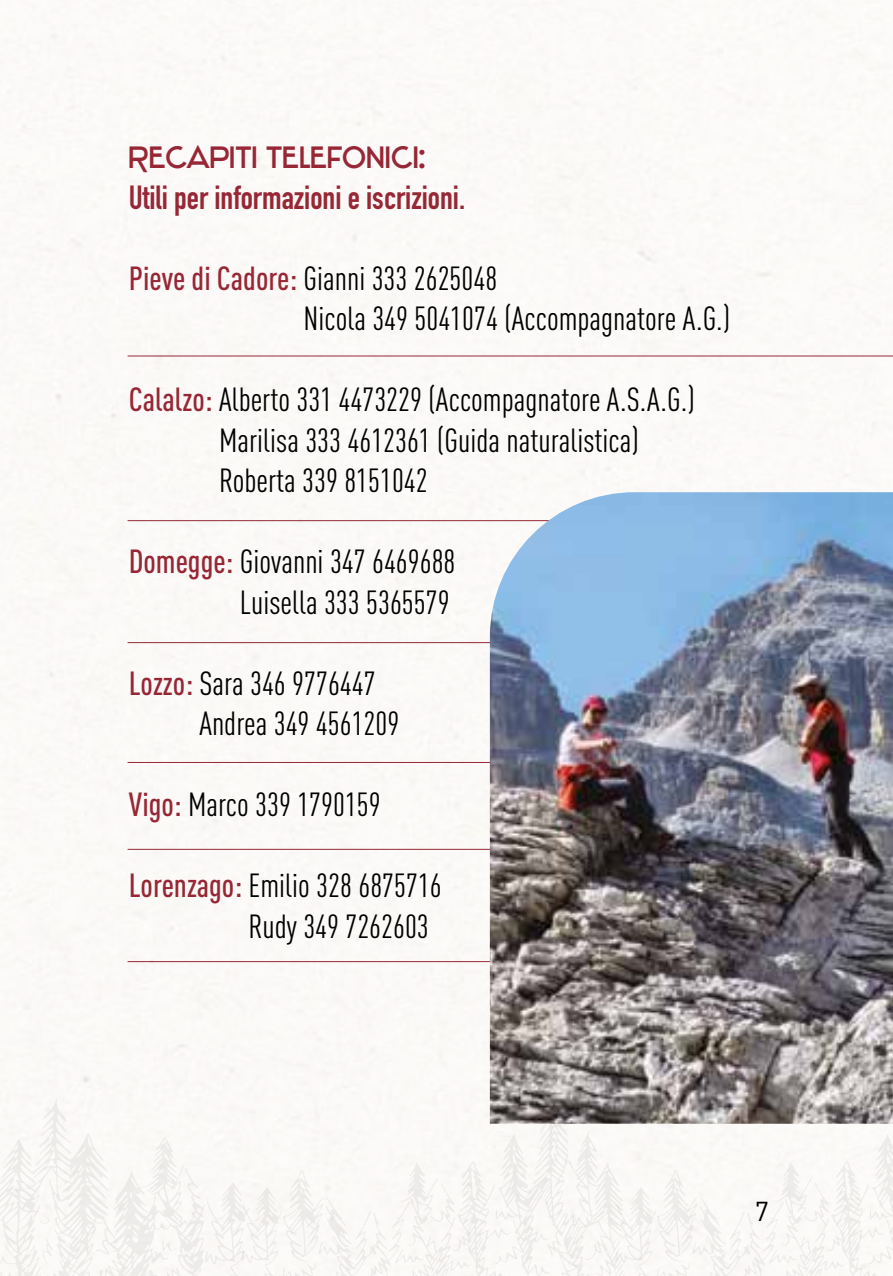
<style>
.page{position:relative;width:893px;height:1276px;background:#fff}
.page>*{position:absolute;margin:0;border:0;box-sizing:border-box;transform-origin:0 0}
.t1{font:condensed 33px/40.5px "DIN Pro";color:#000}
.t2{font:700 33px "DIN Condensed";color:#972735}
.t3{font:30px "Stentiga";color:#972735}
.t4{font:27px "DIN Pro";color:#000}
.s1{font-weight:500;color:#972735}
</style>
<div class="page">
<svg style="left:625px;top:1123px;width:268px;height:153px"></svg>
<svg style="left:324px;top:1102px;width:301px;height:174px"></svg>
<svg style="left:0;top:1098px;width:324px;height:178px"></svg>
<svg style="left:395px;top:1249px;width:29px;height:14px"></svg>
<hr style="left:128px;top:355px;width:765px;height:1px;background:#972735">
<hr style="left:128px;top:520px;width:765px;height:1px;background:#972735">
<hr style="left:128px;top:642px;width:765px;height:1px;background:#972735">
<hr style="left:128px;top:762px;width:765px;height:1px;background:#972735">
<hr style="left:128px;top:849px;width:765px;height:1px;background:#972735">
<hr style="left:128px;top:961px;width:765px;height:1px;background:#972735">
<img style="left:490px;top:492px;width:403px;height:631px">
<p class="t3" style="left:129px;top:140px;width:299px">Recapiti telefonici:</p>
<p class="t2" style="left:129px;top:175px;width:338px">Utili per informazioni e iscrizioni.</p>
<p class="t1" style="left:304px;top:255px;width:428px;text-indent:-175px"><span class="s1">Pieve di Cadore:</span> Gianni 333 2625048<br>Nicola 349 5041074 (Accompagnatore A.G.)</p>
<p class="t1" style="left:219px;top:377px;width:477px;text-indent:-90px"><span class="s1">Calalzo:</span> Alberto 331 4473229 (Accompagnatore A.S.A.G.)<br>Marilisa 333 4612361 (Guida naturalistica)<br>Roberta 339 8151042</p>
<p class="t1" style="left:129px;top:539px;width:328px;text-align:right"><span class="s1">Domegge:</span> Giovanni 347 6469688<br>Luisella 333 5365579</p>
<p class="t1" style="left:199px;top:660px;width:201px;text-indent:-71px"><span class="s1">Lozzo:</span> Sara 346 9776447<br>Andrea 349 4561209</p>
<p class="t1" style="left:129px;top:782px;width:253px"><span class="s1">Vigo:</span> Marco 339 1790159</p>
<p class="t1" style="left:248px;top:863px;width:195px;text-indent:-120px"><span class="s1">Lorenzago:</span> Emilio 328 6875716<br>Rudy 349 7262603</p>
<p class="t4" style="left:755px;top:1193px;width:16px">7</p>
</div>
